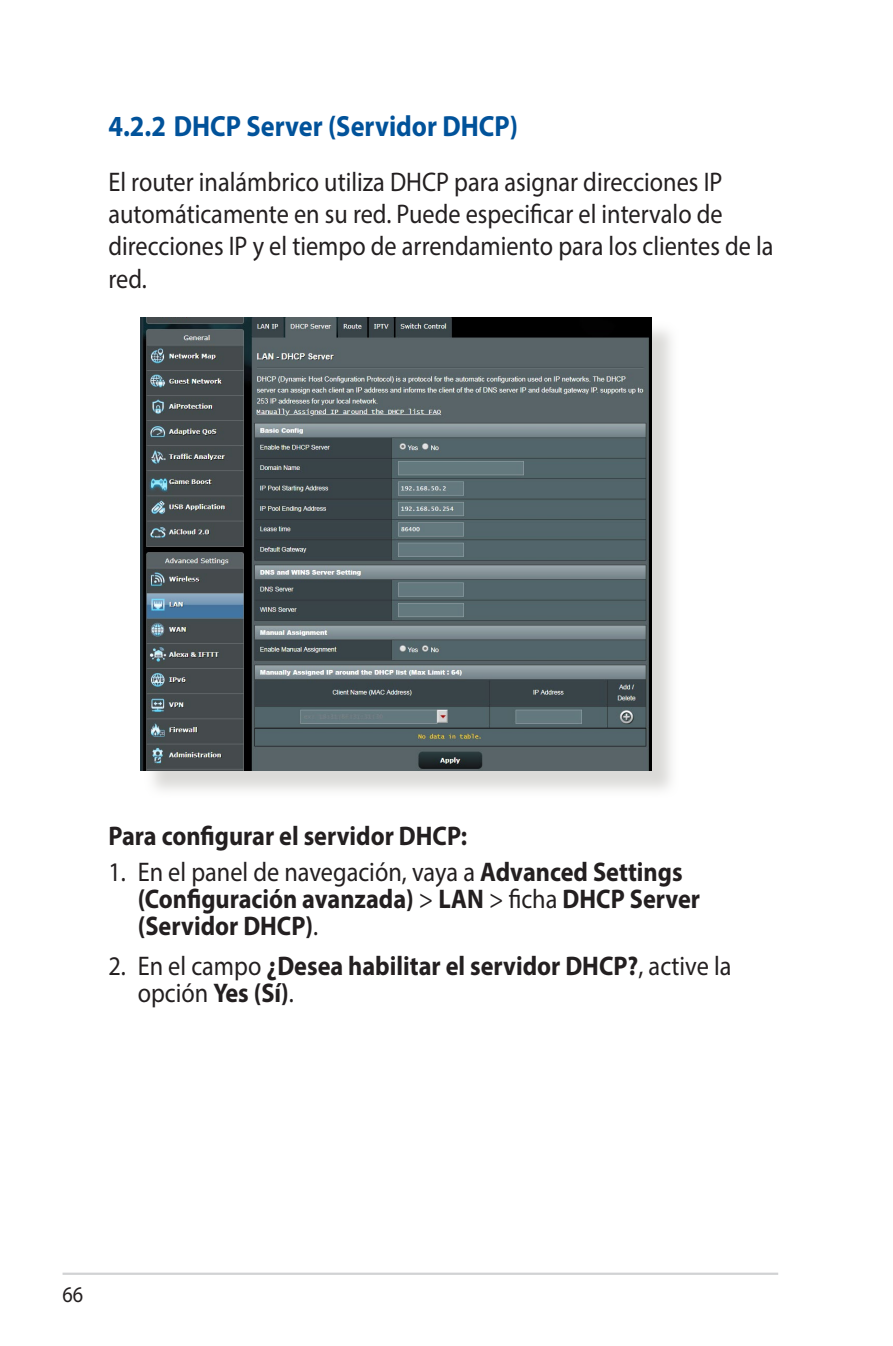
<style>
.page{position:relative;width:893px;height:1346px;background:#fff}
.page>*{position:absolute;margin:0;border:0;box-sizing:border-box;transform-origin:0 0}
.t1{font:700 29.25px "Myriad Pro";color:#01529a;scale:.9 1}
.t2{font:700 27px/27px "Myriad Pro";color:#231f20;scale:.9 1}
.t3{font:27px/32.4px "Myriad Pro";color:#231f20;scale:.9 1}
.t4{font:22.5px "Myriad Pro";color:#231f20;scale:.9 1}
.s1{font-weight:400}
</style>
<div class="page">
<hr style="left:63px;top:1272px;width:715px;height:3px;background:#d1d2d4">
<div style="left:144px;top:321px;width:536px;height:478px;background:#cfcecb;opacity:.75"></div>
<img style="left:140px;top:317px;width:512px;height:454px">
<p class="t1" style="left:108px;top:107px;width:457px">4.2.2 DHCP Server (Servidor DHCP)</p>
<p class="t3" style="left:108px;top:165px;width:741px">El router inalámbrico utiliza DHCP para asignar direcciones IP automáticamente en su red. Puede especificar el intervalo de direcciones IP y el tiempo de arrendamiento para los clientes de la red.</p>
<p class="t2" style="left:108px;top:821px;width:400px">Para configurar el servidor DHCP:</p>
<p class="t2" style="left:138px;top:857px;width:626px;text-indent:-29px"><span class="s1">1. En el panel de navegación, vaya a</span> Advanced Settings (Configuración avanzada) <span class="s1">&gt;</span> LAN <span class="s1">&gt; ficha</span> DHCP Server (Servidor DHCP)<span class="s1">.</span></p>
<p class="t2" style="left:138px;top:951px;width:661px;text-indent:-29px"><span class="s1">2. En el campo</span> ¿Desea habilitar el servidor DHCP?<span class="s1">, active la opción</span> Yes (Sí)<span class="s1">.</span></p>
<p class="t4" style="left:63px;top:1281px;width:25px">66</p>
</div>
